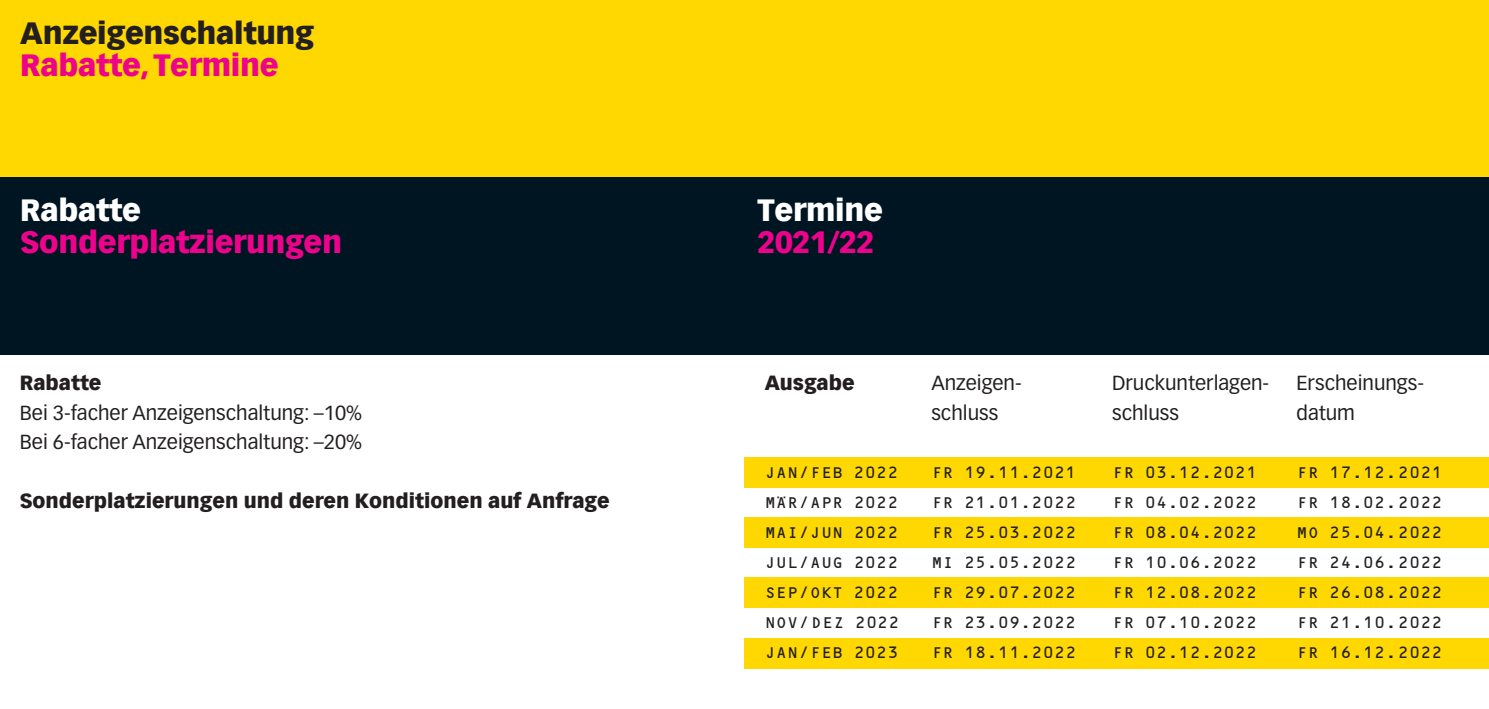
<style>
.page{position:relative;width:1489px;height:709px;background:#fff}
.page>*{position:absolute;margin:0;border:0;box-sizing:border-box;transform-origin:0 0}
.t1{font:900 30px "Vectora Com";letter-spacing:-.01em;color:#ed028c}
.t2{font:900 30px "Vectora Com";letter-spacing:-.01em;color:#231f20}
.t3{font:900 30px "Vectora Com";letter-spacing:-.01em;color:#fff}
.t4{font:20px/29.5px "Vectora LT Std";color:#231f20}
.t5{font:900 20px "Vectora Com";color:#231f20}
.t6{font:15.5px "OCRB";color:#231f20}
</style>
<div class="page">
<div style="left:0;top:0;width:1488px;height:177px;background:#ffd801"></div>
<div style="left:0;top:177px;width:1488px;height:177px;background:#001522"></div>
<div style="left:744px;top:457px;width:744px;height:30px;background:#ffd801"></div>
<div style="left:744px;top:517px;width:744px;height:30px;background:#ffd801"></div>
<div style="left:744px;top:578px;width:744px;height:30px;background:#ffd801"></div>
<div style="left:744px;top:638px;width:744px;height:30px;background:#ffd801"></div>
<h1 class="t2" style="left:20px;top:14px;width:295px">Anzeigenschaltung</h1>
<h1 class="t1" style="left:20px;top:47px;width:260px">Rabatte,Termine</h1>
<h1 class="t3" style="left:20px;top:191px;width:122px">Rabatte</h1>
<h1 class="t1" style="left:20px;top:224px;width:323px">Sonderplatzierungen</h1>
<p class="t5" style="left:20px;top:370px;width:83px">Rabatte</p>
<p class="t4" style="left:20px;top:398px;width:344px">Bei 3-facher Anzeigenschaltung: –10%<br>Bei 6-facher Anzeigenschaltung: –20%</p>
<p class="t5" style="left:20px;top:488px;width:591px">Sonderplatzierungen und deren Konditionen auf Anfrage</p>
<h1 class="t3" style="left:757px;top:191px;width:127px">Termine</h1>
<h1 class="t1" style="left:757px;top:224px;width:118px">2021/22</h1>
<p class="t5" style="left:764px;top:370px;width:92px">Ausgabe</p>
<p class="t4" style="left:931px;top:368px;width:92px">Anzeigen-</p>
<p class="t4" style="left:1112px;top:368px;width:159px">Druckunterlagen-</p>
<p class="t4" style="left:1296px;top:368px;width:129px">Erscheinungs-</p>
<p class="t4" style="left:931px;top:398px;width:69px">schluss</p>
<p class="t4" style="left:1112px;top:398px;width:69px">schluss</p>
<p class="t4" style="left:1296px;top:398px;width:60px">datum</p>
<p class="t6" style="left:764px;top:465px;width:135px">JAN/FEB 2022</p>
<p class="t6" style="left:931px;top:465px;width:147px">FR 19.11.2021</p>
<p class="t6" style="left:1112px;top:465px;width:147px">FR 03.12.2021</p>
<p class="t6" style="left:1296px;top:465px;width:148px">FR 17.12.2021</p>
<p class="t6" style="left:764px;top:494px;width:135px">MÄR/APR 2022</p>
<p class="t6" style="left:931px;top:494px;width:147px">FR 21.01.2022</p>
<p class="t6" style="left:1112px;top:494px;width:147px">FR 04.02.2022</p>
<p class="t6" style="left:1296px;top:494px;width:148px">FR 18.02.2022</p>
<p class="t6" style="left:764px;top:524px;width:135px">MAI/JUN 2022</p>
<p class="t6" style="left:931px;top:524px;width:147px">FR 25.03.2022</p>
<p class="t6" style="left:1112px;top:524px;width:147px">FR 08.04.2022</p>
<p class="t6" style="left:1296px;top:524px;width:148px">MO 25.04.2022</p>
<p class="t6" style="left:764px;top:554px;width:135px">JUL/AUG 2022</p>
<p class="t6" style="left:931px;top:554px;width:147px">MI 25.05.2022</p>
<p class="t6" style="left:1112px;top:554px;width:147px">FR 10.06.2022</p>
<p class="t6" style="left:1296px;top:554px;width:148px">FR 24.06.2022</p>
<p class="t6" style="left:764px;top:584px;width:135px">SEP/OKT 2022</p>
<p class="t6" style="left:931px;top:584px;width:147px">FR 29.07.2022</p>
<p class="t6" style="left:1112px;top:584px;width:147px">FR 12.08.2022</p>
<p class="t6" style="left:1296px;top:584px;width:148px">FR 26.08.2022</p>
<p class="t6" style="left:764px;top:614px;width:136px">NOV/DEZ 2022</p>
<p class="t6" style="left:931px;top:614px;width:147px">FR 23.09.2022</p>
<p class="t6" style="left:1112px;top:614px;width:147px">FR 07.10.2022</p>
<p class="t6" style="left:1296px;top:614px;width:148px">FR 21.10.2022</p>
<p class="t6" style="left:764px;top:644px;width:135px">JAN/FEB 2023</p>
<p class="t6" style="left:931px;top:644px;width:147px">FR 18.11.2022</p>
<p class="t6" style="left:1112px;top:644px;width:147px">FR 02.12.2022</p>
<p class="t6" style="left:1296px;top:644px;width:148px">FR 16.12.2022</p>
</div>
